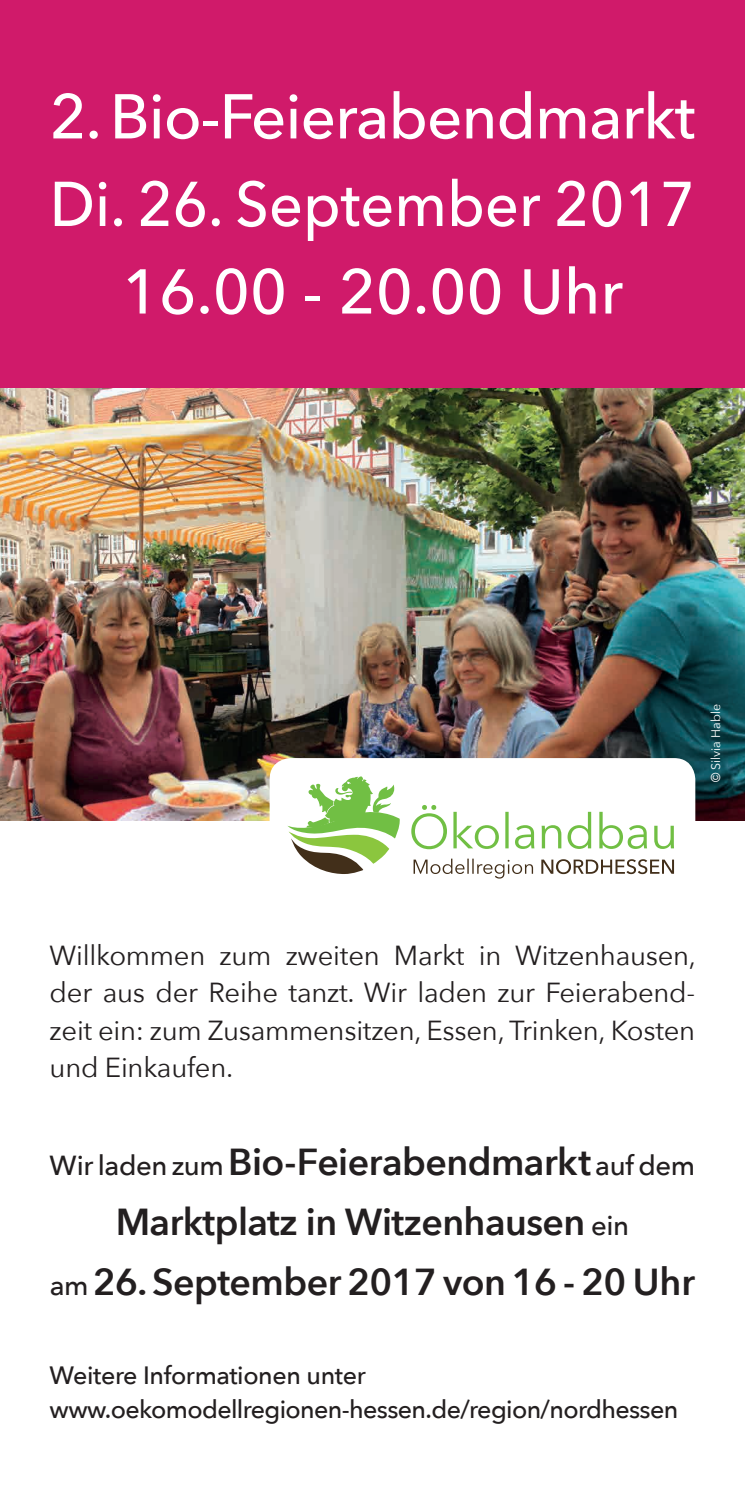
<style>
.page{position:relative;width:745px;height:1489px;background:#fff}
.page>*{position:absolute;margin:0;border:0;box-sizing:border-box;transform-origin:0 0}
.t1{font:500 62.5px/87.5px "Avenir Next";color:#fff;text-align:center}
.t2{font:600 37.5px/60px "Avenir Next";letter-spacing:-.015em;color:#231f20;text-align:center}
.t3{font:27.5px/37.5px "Avenir Next";letter-spacing:-.01em;color:#231f20;text-align:justify}
.t4{font:500 25px/33.8px "Avenir Next";letter-spacing:-.025em;color:#231f20}
.t5{font:12.5px "Avenir Next";color:#fff}
.s1{font-family:"Arial"}
.s2{font-weight:500;font-size:27.5px}
</style>
<div class="page">
<div style="left:0;top:0;width:744px;height:390px;background:#d01a6a"></div>
<img style="left:0;top:388px;width:744px;height:432px">
<svg style="left:269px;top:758px;width:425px;height:115px"></svg>
<svg style="left:287px;top:776px;width:113px;height:98px"></svg>
<svg style="left:411px;top:805px;width:262px;height:44px"></svg>
<svg style="left:413px;top:858px;width:260px;height:20px"></svg>
<h1 class="t1" style="left:50px;top:71px;width:646px">2. Bio-Feierabendmarkt<br>Di. 26. September 2017<br>16.00 - 20.00 Uhr</h1>
<p class="t5" style="left:704px;top:782px;width:80px;rotate:-90deg"><span class="s1">©</span> Silvia Hable</p>
<p class="t3" style="left:50px;top:935px;width:647px">Willkommen zum zweiten Markt in Witzenhausen, der aus der Reihe tanzt. Wir laden zur Feierabend&shy;zeit ein: zum Zusammensitzen, Essen, Trinken, Kosten und Einkaufen.</p>
<h2 class="t2" style="left:50px;top:1130px;width:646px"><span class="s2">Wir laden zum</span> Bio-Feierabendmarkt <span class="s2">auf dem<br></span>Marktplatz in Witzenhausen <span class="s2">ein<br>am</span> 26. September 2017 von 16 - 20 Uhr</h2>
<p class="t4" style="left:50px;top:1357px;width:629px">Weitere Informationen unter www.oekomodellregionen-hessen.de/region/nordhessen</p>
</div>
